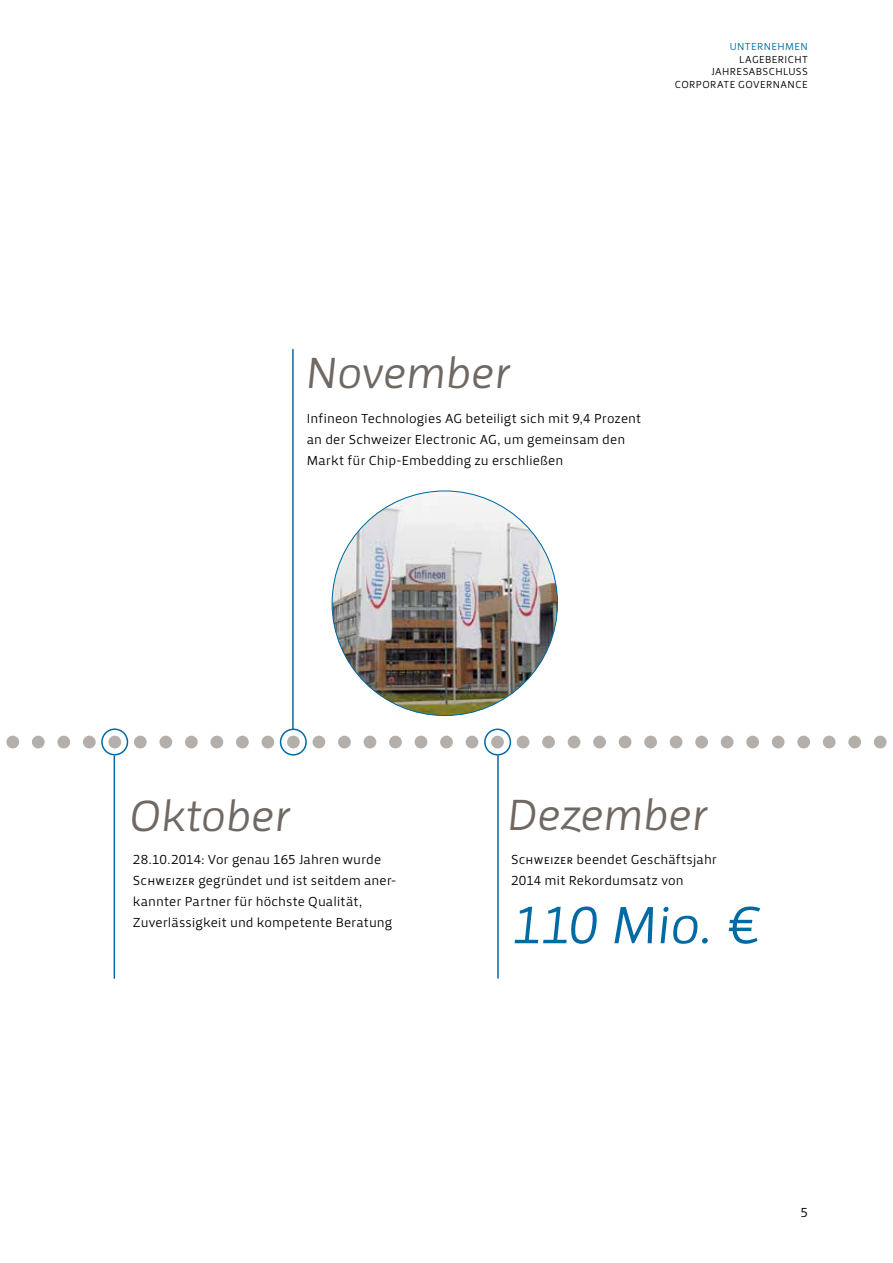
<style>
.page{position:relative;width:893px;height:1263px;background:#fff}
.page>*{position:absolute;margin:0;border:0;box-sizing:border-box;transform-origin:0 0}
.t1{font:italic 54px "Priva Pro One";color:#006aa4}
.t2{font:italic 45px "Priva Pro One";letter-spacing:-.01em;color:#706862}
.t3{font:13.5px/21px "Priva Pro One";color:#000}
.t4{font:10.5px/12.6px "Priva Pro One";letter-spacing:.03em;color:#000;text-align:right}
.t5{font:10.5px "Priva Pro One";letter-spacing:.035em;color:#006aa4}
</style>
<div class="page">
<div style="left:721px;top:736px;width:12px;height:12px;background:#b4afab;border-radius:50%"></div>
<div style="left:746px;top:736px;width:13px;height:12px;background:#b4afab;border-radius:50%"></div>
<div style="left:772px;top:736px;width:12px;height:12px;background:#b4afab;border-radius:50%"></div>
<div style="left:797px;top:736px;width:13px;height:12px;background:#b4afab;border-radius:50%"></div>
<div style="left:823px;top:736px;width:13px;height:12px;background:#b4afab;border-radius:50%"></div>
<div style="left:848px;top:736px;width:13px;height:12px;background:#b4afab;border-radius:50%"></div>
<div style="left:874px;top:736px;width:13px;height:12px;background:#b4afab;border-radius:50%"></div>
<div style="left:6px;top:736px;width:13px;height:12px;background:#b4afab;border-radius:50%"></div>
<div style="left:32px;top:736px;width:13px;height:12px;background:#b4afab;border-radius:50%"></div>
<div style="left:57px;top:736px;width:13px;height:12px;background:#b4afab;border-radius:50%"></div>
<div style="left:83px;top:736px;width:13px;height:12px;background:#b4afab;border-radius:50%"></div>
<div style="left:108px;top:736px;width:13px;height:12px;background:#b4afab;border-radius:50%"></div>
<div style="left:134px;top:736px;width:13px;height:12px;background:#b4afab;border-radius:50%"></div>
<div style="left:159px;top:736px;width:13px;height:12px;background:#b4afab;border-radius:50%"></div>
<div style="left:185px;top:736px;width:13px;height:12px;background:#b4afab;border-radius:50%"></div>
<div style="left:210px;top:736px;width:13px;height:12px;background:#b4afab;border-radius:50%"></div>
<div style="left:236px;top:736px;width:13px;height:12px;background:#b4afab;border-radius:50%"></div>
<div style="left:261px;top:736px;width:13px;height:12px;background:#b4afab;border-radius:50%"></div>
<div style="left:287px;top:736px;width:13px;height:12px;background:#b4afab;border-radius:50%"></div>
<div style="left:313px;top:736px;width:12px;height:12px;background:#b4afab;border-radius:50%"></div>
<div style="left:338px;top:736px;width:13px;height:12px;background:#b4afab;border-radius:50%"></div>
<div style="left:364px;top:736px;width:12px;height:12px;background:#b4afab;border-radius:50%"></div>
<div style="left:389px;top:736px;width:13px;height:12px;background:#b4afab;border-radius:50%"></div>
<div style="left:415px;top:736px;width:12px;height:12px;background:#b4afab;border-radius:50%"></div>
<div style="left:440px;top:736px;width:13px;height:12px;background:#b4afab;border-radius:50%"></div>
<div style="left:466px;top:736px;width:12px;height:12px;background:#b4afab;border-radius:50%"></div>
<div style="left:491px;top:736px;width:13px;height:12px;background:#b4afab;border-radius:50%"></div>
<div style="left:517px;top:736px;width:12px;height:12px;background:#b4afab;border-radius:50%"></div>
<div style="left:542px;top:736px;width:13px;height:12px;background:#b4afab;border-radius:50%"></div>
<div style="left:568px;top:736px;width:12px;height:12px;background:#b4afab;border-radius:50%"></div>
<div style="left:593px;top:736px;width:13px;height:12px;background:#b4afab;border-radius:50%"></div>
<div style="left:619px;top:736px;width:12px;height:12px;background:#b4afab;border-radius:50%"></div>
<div style="left:644px;top:736px;width:13px;height:12px;background:#b4afab;border-radius:50%"></div>
<div style="left:670px;top:736px;width:12px;height:12px;background:#b4afab;border-radius:50%"></div>
<div style="left:695px;top:736px;width:13px;height:12px;background:#b4afab;border-radius:50%"></div>
<div style="left:101px;top:728px;width:27px;height:27px;border:2px solid #006aa4;border-radius:50%"></div>
<div style="left:280px;top:728px;width:27px;height:27px;border:2px solid #006aa4;border-radius:50%"></div>
<div style="left:484px;top:728px;width:27px;height:27px;border:2px solid #006aa4;border-radius:50%"></div>
<hr style="left:292px;top:349px;width:2px;height:380px;background:#006aa4">
<hr style="left:114px;top:755px;width:1px;height:224px;background:#006aa4">
<hr style="left:497px;top:755px;width:2px;height:223px;background:#006aa4">
<img style="left:332px;top:491px;width:225px;height:224px;border-radius:112px">
<p class="t5" style="left:730px;top:40px;width:80px">UNTERNEHMEN</p>
<p class="t4" style="left:675px;top:53px;width:134px">LAGEBERICHT<br>JAHRESABSCHLUSS<br>CORPORATE GOVERNANCE</p>
<h2 class="t2" style="left:305px;top:345px;width:207px">November</h2>
<p class="t3" style="left:307px;top:408px;width:336px">Infineon Technologies AG beteiligt sich mit 9,4 Prozent an der Schweizer Electronic AG, um gemeinsam den<br>Markt für Chip-Embedding zu erschließen</p>
<h2 class="t2" style="left:128px;top:788px;width:164px">Oktober</h2>
<h2 class="t2" style="left:506px;top:787px;width:203px">Dezember</h2>
<p class="t3" style="left:133px;top:849px;width:265px">28.10.2014: Vor genau 165 Jahren wurde Schweizer gegründet und ist seitdem aner&shy;kannter Partner für höchste Qualität, Zuverlässigkeit und kompetente Beratung</p>
<p class="t3" style="left:511px;top:849px;width:207px">Schweizer beendet Geschäftsjahr<br>2014 mit Rekordumsatz von</p>
<h1 class="t1" style="left:511px;top:892px;width:250px">110 Mio. €</h1>
<p class="t3" style="left:800px;top:1202px;width:9px">5</p>
</div>
